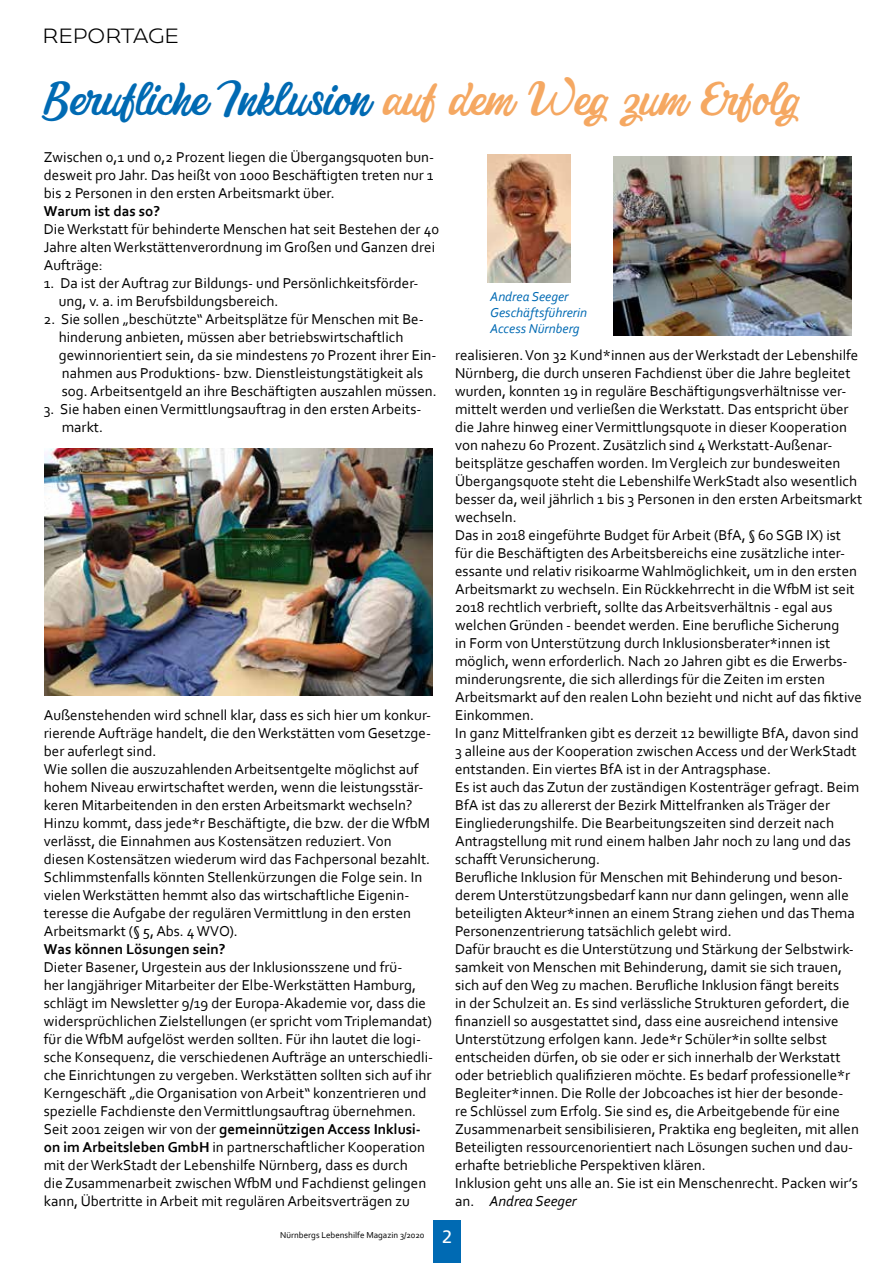
<style>
.page{position:relative;width:893px;height:1263px;background:#fff}
.page>*{position:absolute;margin:0;border:0;box-sizing:border-box;transform-origin:0 0}
.t1{font:45px "Pistoletto Free";color:#006ab3}
.t2{font:300 18px "Caprina";color:#000}
.t3{font:18px "Frutiger";color:#fff}
.t4{font:15px/18px "Corbel";color:#000}
.t5{font:700 15px "Corbel";color:#000}
.t6{font:italic 13.5px/16.2px "Corbel";color:#006ab3}
.t7{font:9px "Corbel";color:#000}
.s1{color:#f5a862}
.s2{font-weight:700}
.s3{font-style:italic}
</style>
<div class="page">
<div style="left:433px;top:1220px;width:27px;height:43px;background:#006ab3"></div>
<img style="left:613px;top:156px;width:239px;height:180px">
<img style="left:45px;top:448px;width:388px;height:247px">
<img style="left:488px;top:155px;width:82px;height:127px">
<p class="t2" style="left:43px;top:23px;width:138px">REPORTAGE</p>
<h1 class="t1" style="left:45px;top:74px;width:757px">Berufliche Inklusion <span class="s1">auf dem Weg zum Erfolg</span></h1>
<p class="t4" style="left:44px;top:148px;width:392px;text-align:justify">Zwischen 0,1 und 0,2 Prozent liegen die Übergangsquoten bun&shy;desweit pro Jahr. Das heißt von 1000 Beschäftigten treten nur 1 bis 2 Personen in den ersten Arbeitsmarkt über.</p>
<p class="t5" style="left:44px;top:202px;width:118px">Warum ist das so?</p>
<p class="t4" style="left:44px;top:220px;width:397px">Die Werkstatt für behinderte Menschen hat seit Bestehen der 40<br>Jahre alten Werkstättenverordnung im Großen und Ganzen drei<br>Aufträge:</p>
<p class="t4" style="left:59px;top:274px;width:361px;text-indent:-15px">1. Da ist der Auftrag zur Bildungs- und Persönlichkeitsförder&shy;ung, v. a. im Berufsbildungsbereich.</p>
<p class="t4" style="left:59px;top:310px;width:379px;text-indent:-15px">2. Sie sollen „beschützte“ Arbeitsplätze für Menschen mit Be&shy;hinderung anbieten, müssen aber betriebswirtschaftlich gewinnorientiert sein, da sie mindestens 70 Prozent ihrer Ein&shy;nahmen aus Produktions- bzw. Dienstleistungstätigkeit als sog. Arbeitsentgeld an ihre Beschäftigten auszahlen müssen.</p>
<p class="t4" style="left:62px;top:400px;width:361px;text-indent:-18px">3. Sie haben einen Vermittlungsauftrag in den ersten Arbeits&shy;markt.</p>
<p class="t4" style="left:44px;top:706px;width:389px">Außenstehenden wird schnell klar, dass es sich hier um konkur&shy;rierende Aufträge handelt, die den Werkstätten vom Gesetzge&shy;ber auferlegt sind.<br>Wie sollen die auszuzahlenden Arbeitsentgelte möglichst auf hohem Niveau erwirtschaftet werden, wenn die leistungsstär&shy;keren Mitarbeitenden in den ersten Arbeitsmarkt wechseln?<br>Hinzu kommt, dass jede*r Beschäftigte, die bzw. der die WfbM verlässt, die Einnahmen aus Kostensätzen reduziert. Von diesen Kostensätzen wiederum wird das Fachpersonal bezahlt.<br>Schlimmstenfalls könnten Stellenkürzungen die Folge sein. In vielen Werkstätten hemmt also das wirtschaftliche Eigenin&shy;teresse die Aufgabe der regulären Vermittlung in den ersten Arbeitsmarkt (§ 5, Abs. 4 WVO).</p>
<p class="t5" style="left:44px;top:940px;width:183px">Was können Lösungen sein?</p>
<p class="t4" style="left:44px;top:958px;width:391px">Dieter Basener, Urgestein aus der Inklusionsszene und frü-<br>her langjähriger Mitarbeiter der Elbe-Werkstätten Hamburg, schlägt im Newsletter 9/19 der Europa-Akademie vor, dass die widersprüchlichen Zielstellungen (er spricht vom Triplemandat) für die WfbM aufgelöst werden sollten. Für ihn lautet die logi&shy;sche Konsequenz, die verschiedenen Aufträge an unterschiedli&shy;che Einrichtungen zu vergeben. Werkstätten sollten sich auf ihr Kerngeschäft „die Organisation von Arbeit“ konzentrieren und spezielle Fachdienste den Vermittlungsauftrag übernehmen.<br>Seit 2001 zeigen wir von der <span class="s2">gemeinnützigen Access Inklusi&shy;on im Arbeitsleben GmbH</span> in partnerschaftlicher Kooperation mit der WerkStadt der Lebenshilfe Nürnberg, dass es durch<br>die Zusammenarbeit zwischen WfbM und Fachdienst gelingen kann, Übertritte in Arbeit mit regulären Arbeitsverträgen zu</p>
<p class="t6" style="left:490px;top:288px;width:98px">Andrea Seeger<br>Geschäftsführerin<br>Access Nürnberg</p>
<p class="t4" style="left:455px;top:346px;width:409px">realisieren. Von 32 Kund*innen aus der Werkstadt der Lebenshilfe Nürnberg, die durch unseren Fachdienst über die Jahre begleitet wurden, konnten 19 in reguläre Beschäftigungsverhältnisse ver&shy;mittelt werden und verließen die Werkstatt. Das entspricht über die Jahre hinweg einer Vermittlungsquote in dieser Kooperation von nahezu 60 Prozent. Zusätzlich sind 4 Werkstatt-Außenar&shy;beitsplätze geschaffen worden. Im Vergleich zur bundesweiten Übergangsquote steht die Lebenshilfe WerkStadt also wesentlich besser da, weil jährlich 1 bis 3 Personen in den ersten Arbeitsmarkt wechseln.<br>Das in 2018 eingeführte Budget für Arbeit (BfA, § 60 SGB IX) ist für die Beschäftigten des Arbeitsbereichs eine zusätzliche inter&shy;essante und relativ risikoarme Wahlmöglichkeit, um in den ersten Arbeitsmarkt zu wechseln. Ein Rückkehrrecht in die WfbM ist seit 2018 rechtlich verbrieft, sollte das Arbeitsverhältnis - egal aus welchen Gründen - beendet werden. Eine berufliche Sicherung<br>in Form von Unterstützung durch Inklusionsberater*innen ist möglich, wenn erforderlich. Nach 20 Jahren gibt es die Erwerbs&shy;minderungsrente, die sich allerdings für die Zeiten im ersten Arbeitsmarkt auf den realen Lohn bezieht und nicht auf das fiktive Einkommen.<br>In ganz Mittelfranken gibt es derzeit 12 bewilligte BfA, davon sind 3 alleine aus der Kooperation zwischen Access und der WerkStadt entstanden. Ein viertes BfA ist in der Antragsphase.<br>Es ist auch das Zutun der zuständigen Kostenträger gefragt. Beim BfA ist das zu allererst der Bezirk Mittelfranken als Träger der Eingliederungshilfe. Die Bearbeitungszeiten sind derzeit nach Antragstellung mit rund einem halben Jahr noch zu lang und das schafft Verunsicherung.<br>Berufliche Inklusion für Menschen mit Behinderung und beson&shy;derem Unterstützungsbedarf kann nur dann gelingen, wenn alle beteiligten Akteur*innen an einem Strang ziehen und das Thema Personenzentrierung tatsächlich gelebt wird.<br>Dafür braucht es die Unterstützung und Stärkung der Selbstwirk&shy;samkeit von Menschen mit Behinderung, damit sie sich trauen, sich auf den Weg zu machen. Berufliche Inklusion fängt bereits<br>in der Schulzeit an. Es sind verlässliche Strukturen gefordert, die finanziell so ausgestattet sind, dass eine ausreichend intensive Unterstützung erfolgen kann. Jede*r Schüler*in sollte selbst entscheiden dürfen, ob sie oder er sich innerhalb der Werkstatt oder betrieblich qualifizieren möchte. Es bedarf professionelle*r Begleiter*innen. Die Rolle der Jobcoaches ist hier der besonde-<br>re Schlüssel zum Erfolg. Sie sind es, die Arbeitgebende für eine Zusammenarbeit sensibilisieren, Praktika eng begleiten, mit allen Beteiligten ressourcenorientiert nach Lösungen suchen und dau&shy;erhafte betriebliche Perspektiven klären.<br>Inklusion geht uns alle an. Sie ist ein Menschenrecht. Packen wir’s an. <span class="s3">Andrea Seeger</span></p>
<p class="t7" style="left:280px;top:1229px;width:146px">Nürnbergs Lebenshilfe Magazin 3/2020</p>
<p class="t3" style="left:442px;top:1226px;width:12px">2</p>
</div>
